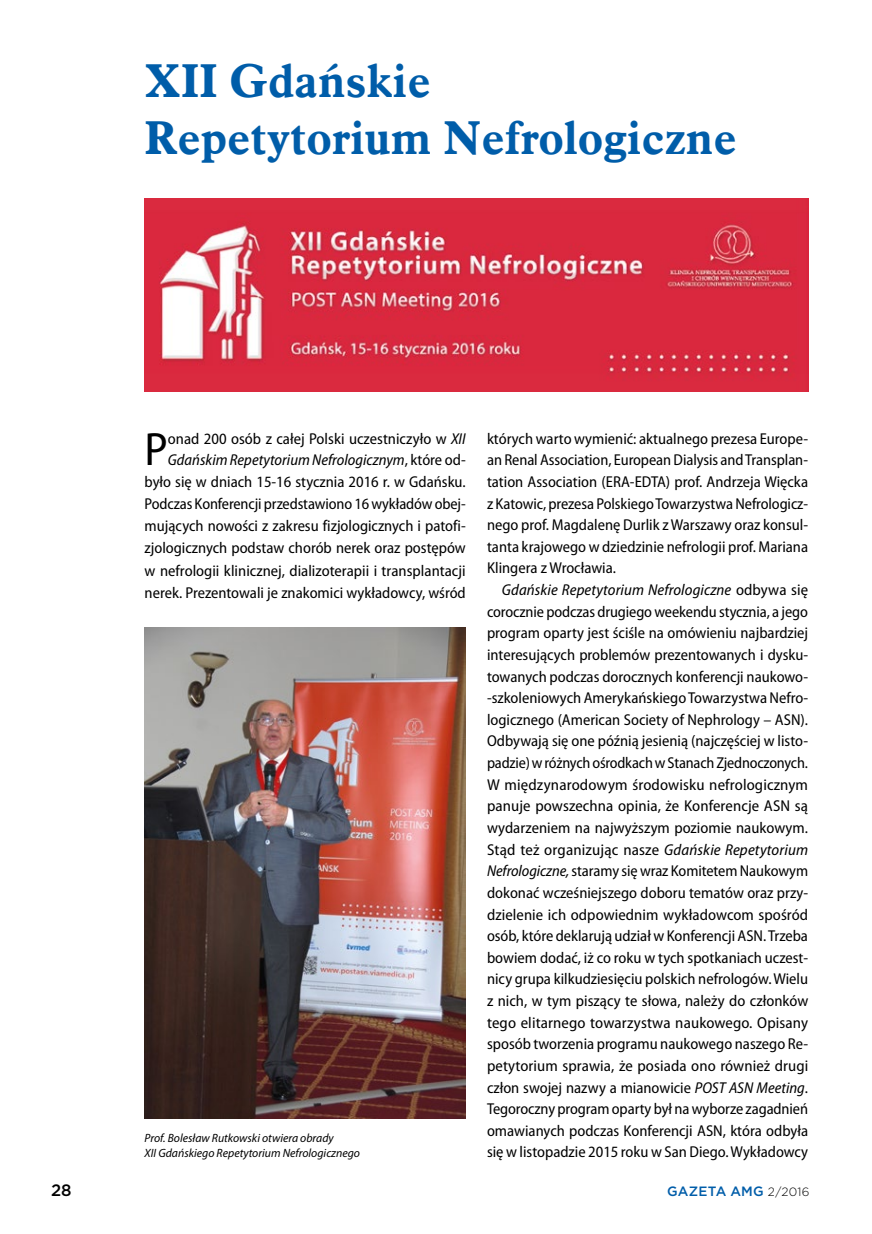
<style>
.page{position:relative;width:872px;height:1234px;background:#fff}
.page>*{position:absolute;margin:0;border:0;box-sizing:border-box;transform-origin:0 0}
.t1{font:semi-condensed 46.95px "Myriad Pro";color:#000}
.t2{font:700 46.5px/57px "Aldine 721 EU";letter-spacing:.005em;color:#005da9}
.t3{font:500 16.5px "Gotham";color:#000}
.t4{font:semi-condensed 15.75px/21.6px "Myriad Pro";color:#000;text-align:justify}
.t5{font:500 13.5px "Gotham";letter-spacing:.015em;color:#005da9}
.t6{font:italic 12px/15px "Myriad Pro";color:#000}
.s1{font-style:italic}
.s2{font-weight:300;font-size:12px;color:#000}
</style>
<div class="page">
<img style="left:145px;top:198px;width:663px;height:193px">
<img style="left:145px;top:627px;width:321px;height:490px">
<h2 class="t2" style="left:145px;top:53px;width:594px">XII Gdańskie<br>Repetytorium Nefrologiczne</h2>
<p class="t4" style="left:145px;top:427px;width:323px;line-height:22px;text-align:right">onad 200 osób z całej Polski uczestniczyło w <span class="s1">XII Gdańskim Repetytorium Nefrologicznym</span>, które od&shy;było się w dniach 15-16 stycznia 2016 r. w Gdańsku.<br>Podczas Konferencji przedstawiono 16 wykładów obej&shy;mujących nowości z zakresu fizjologicznych i patofi&shy;zjologicznych podstaw chorób nerek oraz postępów w nefrologii klinicznej, dializoterapii i transplantacji nerek. Prezentowali je znakomici wykładowcy, wśród</p>
<h1 class="t1" style="left:145px;top:420px;width:25px">P</h1>
<p class="t6" style="left:145px;top:1130px;width:217px">Prof. Bolesław Rutkowski otwiera obrady<br>XII Gdańskiego Repetytorium Nefrologicznego</p>
<p class="t4" style="left:487px;top:427px;width:323px">których warto wymienić: aktualnego prezesa Europe&shy;an Renal Association, European Dialysis and Transplan&shy;tation Association (ERA-EDTA) prof. Andrzeja Więcka z Katowic, prezesa Polskiego Towarzystwa Nefrologicz&shy;nego prof. Magdalenę Durlik z Warszawy oraz konsul&shy;tanta krajowego w dziedzinie nefrologii prof. Mariana Klingera z Wrocławia.</p>
<p class="t4" style="left:487px;top:578px;width:323px;text-indent:15px"><span class="s1">Gdańskie Repetytorium Nefrologiczne</span> odbywa się corocznie podczas drugiego weekendu stycznia, a jego program oparty jest ściśle na omówieniu najbardziej interesujących problemów prezentowanych i dysku&shy;towanych podczas dorocznych konferencji naukowo--szkoleniowych Amerykańskiego Towarzystwa Nefro&shy;logicznego (American Society of Nephrology – ASN).<br>Odbywają się one późnią jesienią (najczęściej w listo&shy;padzie) w różnych ośrodkach w Stanach Zjednoczonych.<br>W międzynarodowym środowisku nefrologicznym panuje powszechna opinia, że Konferencje ASN są wydarzeniem na najwyższym poziomie naukowym.<br>Stąd też organizując nasze <span class="s1">Gdańskie Repetytorium Nefrologiczne,</span> staramy się wraz Komitetem Naukowym dokonać wcześniejszego doboru tematów oraz przy&shy;dzielenie ich odpowiednim wykładowcom spośród osób, które deklarują udział w Konferencji ASN. Trzeba bowiem dodać, iż co roku w tych spotkaniach uczest&shy;nicy grupa kilkudziesięciu polskich nefrologów. Wielu z nich, w tym piszący te słowa, należy do członków tego elitarnego towarzystwa naukowego. Opisany sposób tworzenia programu naukowego naszego Re&shy;petytorium sprawia, że posiada ono również drugi człon swojej nazwy a mianowicie <span class="s1">POST ASN Meeting</span>.<br>Tegoroczny program oparty był na wyborze zagadnień omawianych podczas Konferencji ASN, która odbyła się w listopadzie 2015 roku w San Diego. Wykładowcy</p>
<p class="t3" style="left:51px;top:1179px;width:22px">28</p>
<p class="t5" style="left:667px;top:1182px;width:144px">GAZETA AMG <span class="s2">2/2016</span></p>
</div>
